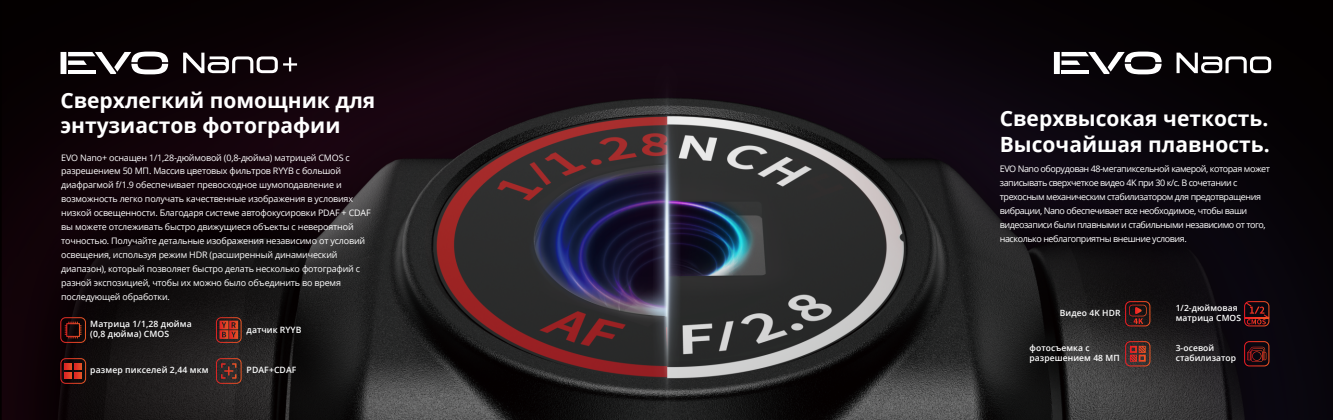
<style>
.page{position:relative;width:1333px;height:420px;background:#fff}
.page>*{position:absolute;margin:0;border:0;box-sizing:border-box;transform-origin:0 0}
.t1{font:700 21px/25.2px "Open Sans";color:#fff}
.t2{font:9px/13.9px "Open Sans";letter-spacing:-.02em;color:#fff}
.t3{font:9px/14px "Open Sans";letter-spacing:-.05em;color:#fff}
.t4{font:600 8.7px/10.4px "Open Sans";letter-spacing:.01em;color:#fcfdfd}
.t5{font:600 8.6px/10.2px "Open Sans";letter-spacing:.01em;color:#fff}
</style>
<div class="page">
<img style="left:0;top:0;width:1332px;height:420px">
<svg style="left:60px;top:317px;width:26px;height:26px"></svg>
<svg style="left:60px;top:358px;width:26px;height:25px"></svg>
<svg style="left:216px;top:358px;width:26px;height:25px"></svg>
<svg style="left:216px;top:317px;width:26px;height:26px"></svg>
<svg style="left:1125px;top:301px;width:25px;height:25px"></svg>
<svg style="left:1125px;top:341px;width:25px;height:25px"></svg>
<svg style="left:1243px;top:301px;width:26px;height:25px"></svg>
<svg style="left:1243px;top:341px;width:26px;height:25px"></svg>
<svg style="left:183px;top:53px;width:114px;height:20px"></svg>
<svg style="left:61px;top:52px;width:107px;height:22px"></svg>
<hr style="left:68px;top:70px;width:27px;height:4px;background:#fff">
<svg style="left:1176px;top:53px;width:95px;height:20px"></svg>
<svg style="left:1053px;top:52px;width:108px;height:22px"></svg>
<hr style="left:1061px;top:70px;width:27px;height:4px;background:#fff">
<h1 class="t1" style="left:60px;top:87px;width:316px">Сверхлегкий помощник для энтузиастов фотографии</h1>
<p class="t2" style="left:61px;top:150px;width:311px">EVO Nano+ оснащен 1/1,28-дюймовой (0,8-дюйма) матрицей CMOS с разрешением 50 МП. Массив цветовых фильтров RYYB с большой диафрагмой f/1.9 обеспечивает превосходное шумоподавление и возможность легко получать качественные изображения в условиях низкой освещенности. Благодаря системе автофокусировки PDAF + CDAF вы можете отслеживать быстро движущиеся объекты с невероятной точностью. Получайте детальные изображения независимо от условий освещения, используя режим HDR (расширенный динамический диапазон), который позволяет быстро делать несколько фотографий с разной экспозицией, чтобы их можно было объединить во время последующей обработки.</p>
<p class="t4" style="left:90px;top:318px;width:103px">Матрица 1/1,28 дюйма (0,8 дюйма) CMOS</p>
<p class="t4" style="left:247px;top:324px;width:56px">датчик RYYB</p>
<p class="t4" style="left:90px;top:365px;width:120px">размер пикселей 2,44 мкм</p>
<p class="t4" style="left:247px;top:365px;width:51px">PDAF+CDAF</p>
<h1 class="t1" style="left:999px;top:105px;width:271px">Сверхвысокая четкость.<br>Высочайшая плавность.</h1>
<p class="t3" style="left:999px;top:162px;width:272px">EVO Nano оборудован 48-мегапиксельной камерой, которая может записывать сверхчеткое видео 4K при 30 к/с. В сочетании с трехосным механическим стабилизатором для предотвращения вибрации, Nano обеспечивает все необходимое, чтобы ваши видеозаписи были плавными и стабильными независимо от того, насколько неблагоприятны внешние условия.</p>
<p class="t5" style="left:1059px;top:308px;width:62px">Видео 4K HDR</p>
<p class="t5" style="left:1029px;top:342px;width:92px">фотосъемка с разрешением 48 МП</p>
<p class="t5" style="left:1175px;top:302px;width:67px">1/2-дюймовая матрица CMOS</p>
<p class="t5" style="left:1175px;top:342px;width:62px">3-осевой стабилизатор</p>
</div>
